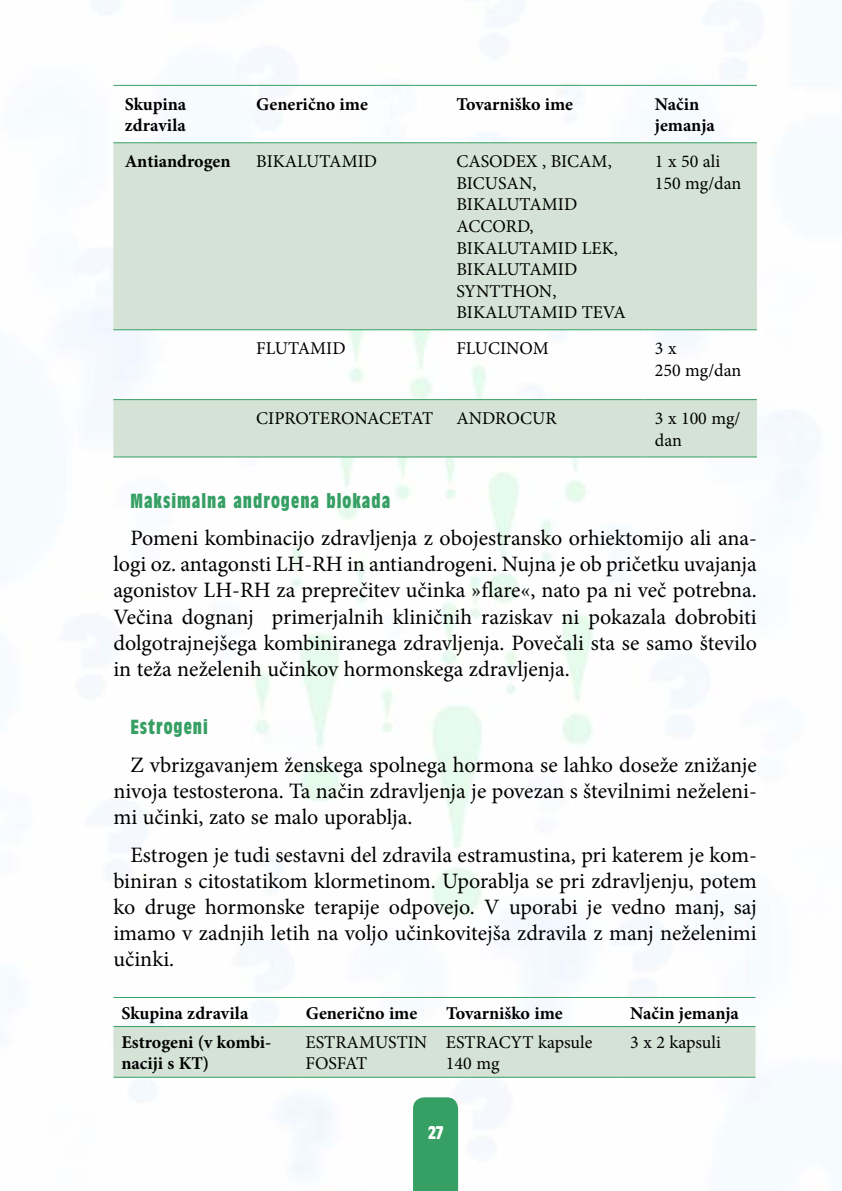
<style>
.page{position:relative;width:842px;height:1191px;background:#fff}
.page>*{position:absolute;margin:0;border:0;box-sizing:border-box;transform-origin:0 0}
.t1{font:22px/26.2px "Minion Pro";color:#000;text-align:justify}
.t2{font:700 condensed 20px "Antique Olive";letter-spacing:.05em;color:#369f64}
.t3{font:18px/21.6px "Minion Pro";color:#000}
.t4{font:700 18px/21.6px "Minion Pro";color:#000}
.t5{font:700 condensed 18px "Antique Olive";color:#fff}
</style>
<div class="page">
<div style="left:413px;top:1097px;width:45px;height:94px;background:#369f64"></div>
<svg style="left:113px;top:143px;width:644px;height:313px;fill:#d4e3d6"></svg>
<hr style="left:113px;top:85px;width:132px;height:1px;background:#369f64">
<hr style="left:245px;top:85px;width:200px;height:1px;background:#369f64">
<hr style="left:445px;top:85px;width:198px;height:1px;background:#369f64">
<hr style="left:643px;top:85px;width:114px;height:1px;background:#369f64">
<hr style="left:113px;top:142px;width:132px;height:1px;background:#369f64">
<hr style="left:245px;top:142px;width:200px;height:1px;background:#369f64">
<hr style="left:445px;top:142px;width:198px;height:1px;background:#369f64">
<hr style="left:643px;top:142px;width:114px;height:1px;background:#369f64">
<hr style="left:113px;top:329px;width:132px;height:1px;background:#369f64">
<hr style="left:245px;top:329px;width:200px;height:1px;background:#369f64">
<hr style="left:445px;top:329px;width:198px;height:1px;background:#369f64">
<hr style="left:643px;top:329px;width:114px;height:1px;background:#369f64">
<hr style="left:113px;top:399px;width:132px;height:1px;background:#369f64">
<hr style="left:245px;top:399px;width:200px;height:1px;background:#369f64">
<hr style="left:445px;top:399px;width:198px;height:1px;background:#369f64">
<hr style="left:643px;top:399px;width:114px;height:1px;background:#369f64">
<hr style="left:113px;top:456px;width:132px;height:1px;background:#369f64">
<hr style="left:245px;top:456px;width:200px;height:1px;background:#369f64">
<hr style="left:445px;top:456px;width:198px;height:1px;background:#369f64">
<hr style="left:643px;top:456px;width:114px;height:1px;background:#369f64">
<div style="left:113px;top:1027px;width:642px;height:50px;background:#d4e3d6"></div>
<hr style="left:113px;top:997px;width:185px;height:1px;background:#369f64">
<hr style="left:298px;top:997px;width:140px;height:1px;background:#369f64">
<hr style="left:438px;top:997px;width:184px;height:1px;background:#369f64">
<hr style="left:622px;top:997px;width:133px;height:1px;background:#369f64">
<hr style="left:113px;top:1026px;width:185px;height:1px;background:#369f64">
<hr style="left:298px;top:1026px;width:140px;height:1px;background:#369f64">
<hr style="left:438px;top:1026px;width:184px;height:1px;background:#369f64">
<hr style="left:622px;top:1026px;width:133px;height:1px;background:#369f64">
<hr style="left:113px;top:1077px;width:185px;height:1px;background:#369f64">
<hr style="left:298px;top:1077px;width:140px;height:1px;background:#369f64">
<hr style="left:438px;top:1077px;width:184px;height:1px;background:#369f64">
<hr style="left:622px;top:1077px;width:133px;height:1px;background:#369f64">
<p class="t4" style="left:125px;top:93px;width:63px">Skupina zdravila</p>
<p class="t4" style="left:256px;top:93px;width:113px">Generično ime</p>
<p class="t4" style="left:456px;top:93px;width:118px">Tovarniško ime</p>
<p class="t4" style="left:655px;top:93px;width:62px">Način jemanja</p>
<p class="t4" style="left:125px;top:150px;width:107px">Antiandrogen</p>
<p class="t3" style="left:256px;top:151px;width:122px">BIKALUTAMID</p>
<p class="t3" style="left:456px;top:151px;width:171px">CASODEX , BICAM,<br>BICUSAN,<br>BIKALUTAMID<br>ACCORD,<br>BIKALUTAMID LEK,<br>BIKALUTAMID<br>SYNTTHON,<br>BIKALUTAMID TEVA</p>
<p class="t3" style="left:655px;top:151px;width:88px">1 x 50 ali<br>150 mg/dan</p>
<p class="t3" style="left:256px;top:338px;width:91px">FLUTAMID</p>
<p class="t3" style="left:456px;top:338px;width:94px">FLUCINOM</p>
<p class="t3" style="left:655px;top:338px;width:88px">3 x<br>250 mg/dan</p>
<p class="t3" style="left:256px;top:407px;width:179px">CIPROTERONACETAT</p>
<p class="t3" style="left:456px;top:407px;width:102px">ANDROCUR</p>
<p class="t3" style="left:655px;top:407px;width:87px">3 x 100 mg/ dan</p>
<p class="t2" style="left:130px;top:489px;width:261px">Maksimalna androgena blokada</p>
<p class="t1" style="left:113px;top:525px;width:645px;text-indent:17px">Pomeni kombinacijo zdravljenja z obojestransko orhiektomijo ali ana&shy;logi oz. antagonsti LH-RH in antiandrogeni. Nujna je ob pričetku uvajanja agonistov LH-RH za preprečitev učinka »flare«, nato pa ni več potrebna.<br>Večina dognanj primerjalnih kliničnih raziskav ni pokazala dobrobiti dolgotrajnejšega kombiniranega zdravljenja. Povečali sta se samo število in teža neželenih učinkov hormonskega zdravljenja.</p>
<p class="t2" style="left:130px;top:716px;width:79px">Estrogeni</p>
<p class="t1" style="left:113px;top:751px;width:645px;text-indent:17px">Z vbrizgavanjem ženskega spolnega hormona se lahko doseže znižanje nivoja testosterona. Ta način zdravljenja je povezan s številnimi neželeni&shy;mi učinki, zato se malo uporablja.</p>
<p class="t1" style="left:113px;top:841px;width:645px;text-indent:17px">Estrogen je tudi sestavni del zdravila estramustina, pri katerem je kom&shy;biniran s citostatikom klormetinom. Uporablja se pri zdravljenju, potem ko druge hormonske terapije odpovejo. V uporabi je vedno manj, saj imamo v zadnjih letih na voljo učinkovitejša zdravila z manj neželenimi učinki.</p>
<p class="t4" style="left:121px;top:1001px;width:129px">Skupina zdravila</p>
<p class="t4" style="left:306px;top:1001px;width:113px">Generično ime</p>
<p class="t4" style="left:446px;top:1001px;width:118px">Tovarniško ime</p>
<p class="t4" style="left:630px;top:1001px;width:110px">Način jemanja</p>
<p class="t4" style="left:121px;top:1030px;width:151px">Estrogeni (v kombi&shy;naciji s KT)</p>
<p class="t3" style="left:306px;top:1031px;width:123px">ESTRAMUSTIN<br>FOSFAT</p>
<p class="t3" style="left:446px;top:1031px;width:148px">ESTRACYT kapsule<br>140 mg</p>
<p class="t3" style="left:630px;top:1031px;width:92px">3 x 2 kapsuli</p>
<p class="t5" style="left:428px;top:1123px;width:17px">27</p>
</div>
